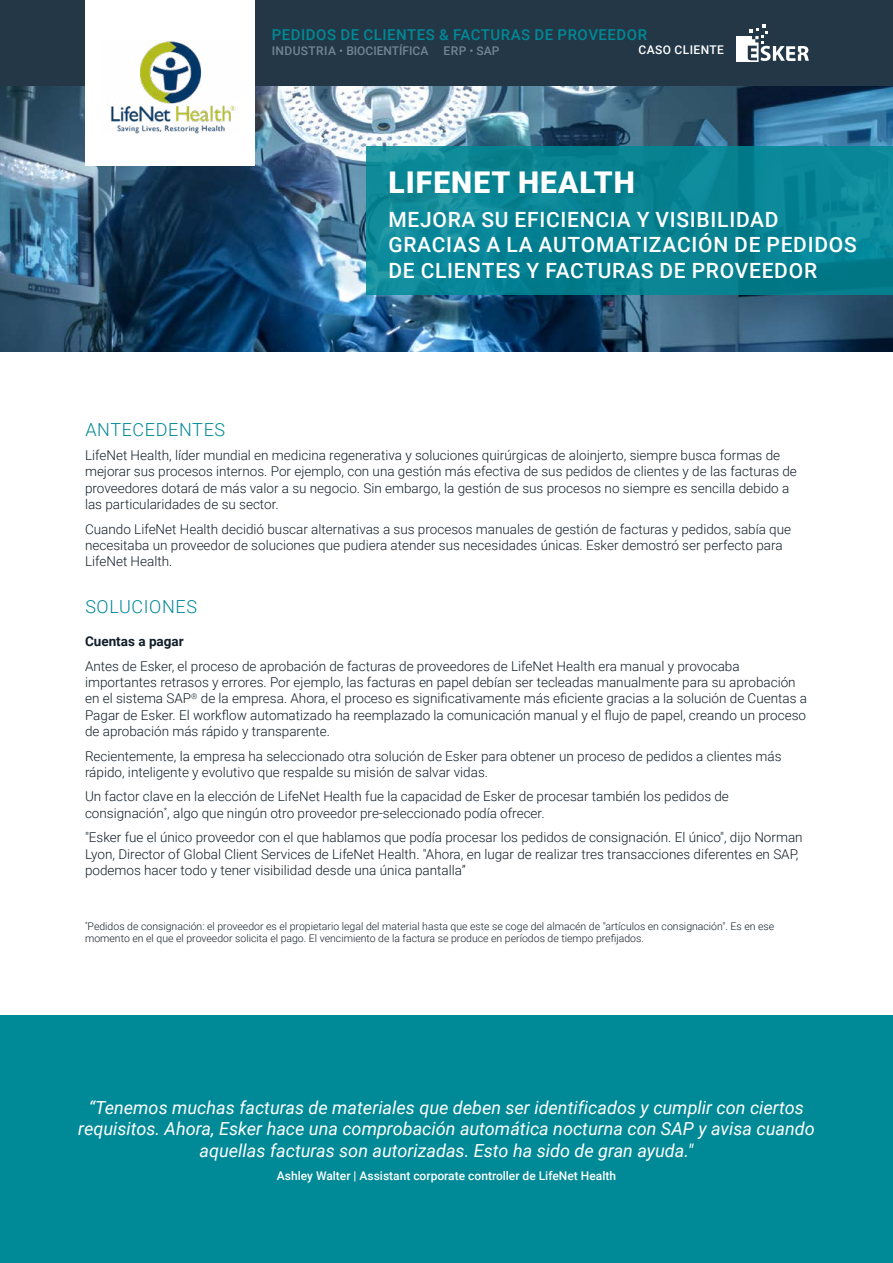
<style>
.page{position:relative;width:893px;height:1263px;background:#fff}
.page>*{position:absolute;margin:0;border:0;box-sizing:border-box;transform-origin:0 0}
.t1{font:900 30px "Roboto";letter-spacing:.035em;color:#fff}
.t2{font:500 21px/25.2px "Roboto";letter-spacing:.035em;color:#fff}
.t3{font:italic 18px/21.6px "Roboto";color:#fff;text-align:center}
.t4{font:300 18px "Roboto";letter-spacing:.035em;color:#008996}
.t5{font:500 15px "Roboto";letter-spacing:.035em;color:#008996}
.t6{font:300 13.5px/16.2px "Roboto";color:#121e29}
.t7{font:700 13.5px "Roboto";color:#121e29}
.t8{font:500 12px "Roboto";color:#fff}
.t9{font:500 12px "Roboto";color:#738592}
.t10{font:500 12px "Roboto";letter-spacing:.035em;color:#fff}
.t11{font:300 10.5px/12.6px "Roboto";color:#121e29}
.s1{font-weight:400}
</style>
<div class="page">
<img style="left:0;top:85px;width:893px;height:267px">
<svg style="left:367px;top:146px;width:526px;height:149px;background:#088494"></svg>
<div style="left:0;top:0;width:893px;height:85px;background:#233746"></div>
<svg style="left:737px;top:25px;width:72px;height:37px"></svg>
<div style="left:85px;top:0;width:169px;height:166px;background:#fff"></div>
<div style="left:0;top:1015px;width:893px;height:248px;background:#008996"></div>
<img style="left:110px;top:41px;width:126px;height:92px">
<p class="t5" style="left:272px;top:25px;width:377px">PEDIDOS DE CLIENTES &amp; FACTURAS DE PROVEEDOR</p>
<p class="t9" style="left:272px;top:42px;width:158px">INDUSTRIA <span class="s1">•</span> BIOCIENTÍFICA</p>
<p class="t9" style="left:444px;top:42px;width:57px">ERP <span class="s1">•</span> SAP</p>
<p class="t10" style="left:638px;top:42px;width:87px">CASO CLIENTE</p>
<h1 class="t1" style="left:389px;top:162px;width:248px">LIFENET HEALTH</h1>
<h2 class="t2" style="left:388px;top:206px;width:470px">MEJORA SU EFICIENCIA Y VISIBILIDAD<br>GRACIAS A LA AUTOMATIZACIÓN DE PEDIDOS<br>DE CLIENTES Y FACTURAS DE PROVEEDOR</h2>
<h3 class="t4" style="left:85px;top:417px;width:141px">ANTECEDENTES</h3>
<p class="t6" style="left:85px;top:447px;width:713px">LifeNet Health, líder mundial en medicina regenerativa y soluciones quirúrgicas de aloinjerto, siempre busca formas de mejorar sus procesos internos. Por ejemplo, con una gestión más efectiva de sus pedidos de clientes y de las facturas de proveedores dotará de más valor a su negocio. Sin embargo, la gestión de sus procesos no siempre es sencilla debido a las particularidades de su sector.</p>
<p class="t6" style="left:85px;top:520px;width:708px">Cuando LifeNet Health decidió buscar alternativas a sus procesos manuales de gestión de facturas y pedidos, sabía que necesitaba un proveedor de soluciones que pudiera atender sus necesidades únicas. Esker demostró ser perfecto para<br>LifeNet Health.</p>
<h3 class="t4" style="left:85px;top:594px;width:113px">SOLUCIONES</h3>
<p class="t7" style="left:85px;top:632px;width:100px">Cuentas a pagar</p>
<p class="t6" style="left:85px;top:658px;width:724px">Antes de Esker, el proceso de aprobación de facturas de proveedores de LifeNet Health era manual y provocaba importantes retrasos y errores. Por ejemplo, las facturas en papel debían ser tecleadas manualmente para su aprobación en el sistema SAP<sup>®</sup> de la empresa. Ahora, el proceso es significativamente más eficiente gracias a la solución de Cuentas a Pagar de Esker. El workflow automatizado ha reemplazado la comunicación manual y el flujo de papel, creando un proceso de aprobación más rápido y transparente.</p>
<p class="t6" style="left:85px;top:747px;width:698px">Recientemente, la empresa ha seleccionado otra solución de Esker para obtener un proceso de pedidos a clientes más rápido, inteligente y evolutivo que respalde su misión de salvar vidas.</p>
<p class="t6" style="left:85px;top:788px;width:645px">Un factor clave en la elección de LifeNet Health fue la capacidad de Esker de procesar también los pedidos de consignación<sup>*</sup>, algo que ningún otro proveedor pre-seleccionado podía ofrecer.</p>
<p class="t6" style="left:85px;top:829px;width:719px">"Esker fue el único proveedor con el que hablamos que podía procesar los pedidos de consignación. El único", dijo Norman<br>Lyon, Director of Global Client Services de LifeNet Health. "Ahora, en lugar de realizar tres transacciones diferentes en SAP, podemos hacer todo y tener visibilidad desde una única pantalla”</p>
<p class="t11" style="left:85px;top:919px;width:691px"><sup>*</sup>Pedidos de consignación: el proveedor es el propietario legal del material hasta que este se coge del almacén de "artículos en consignación". Es en ese momento en el que el proveedor solicita el pago. El vencimiento de la factura se produce en períodos de tiempo prefijados.</p>
<p class="t3" style="left:78px;top:1096px;width:738px">“Tenemos muchas facturas de materiales que deben ser identificados y cumplir con ciertos requisitos. Ahora, Esker hace una comprobación automática nocturna con SAP y avisa cuando aquellas facturas son autorizadas. Esto ha sido de gran ayuda."</p>
<p class="t8" style="left:277px;top:1167px;width:341px">Ashley Walter | Assistant corporate controller de LifeNet Health</p>
</div>
